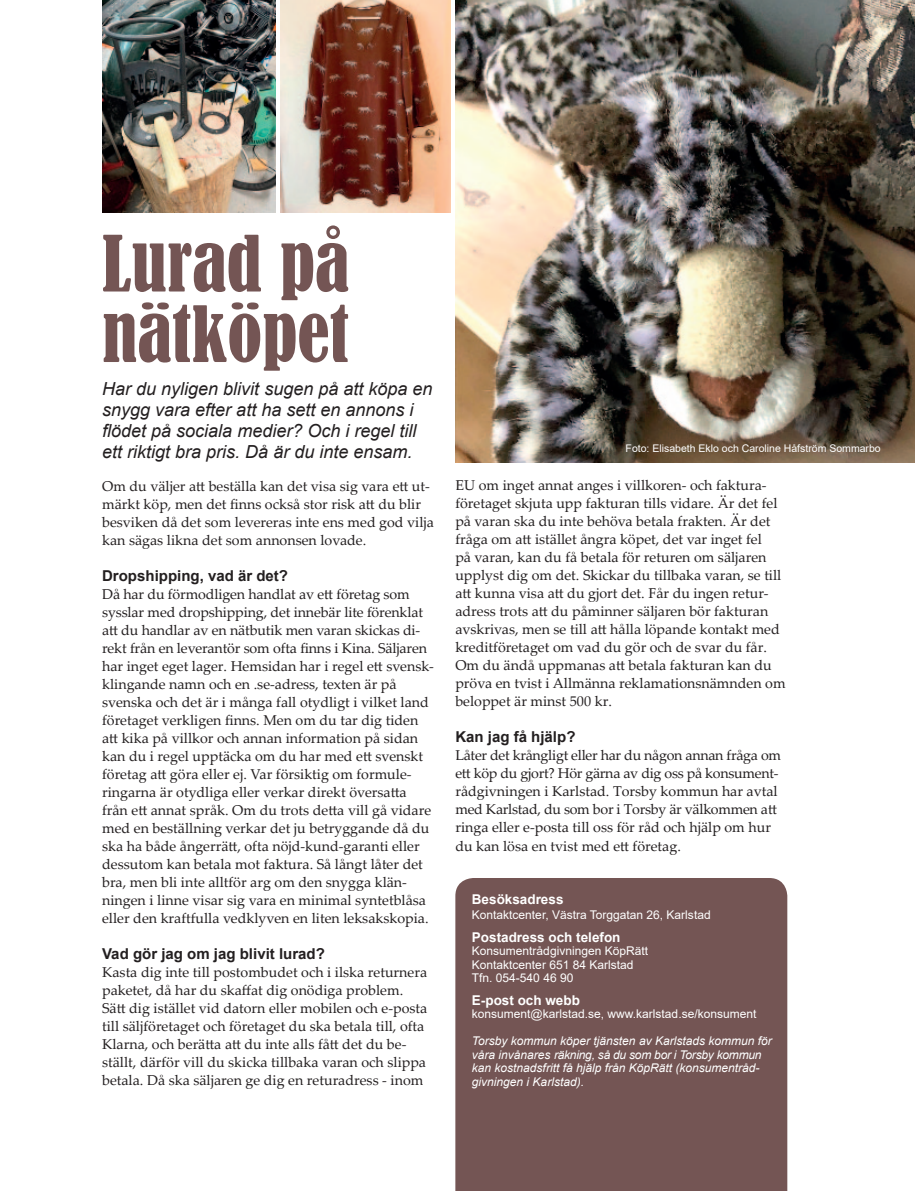
<style>
.page{position:relative;width:915px;height:1191px;background:#fff}
.page>*{position:absolute;margin:0;border:0;box-sizing:border-box;transform-origin:0 0}
.t1{font:condensed 72px/70.5px "Bernard";color:#745554}
.t2{font:italic 18px/21px "Arial";color:#231f20}
.t3{font:700 15px "Arial";color:#231f20}
.t4{font:14.25px/18px "Palatino Linotype";color:#231f20}
.t5{font:14.25px/18px "Palatino Linotype";letter-spacing:-.02em;color:#231f20}
.t6{font:700 13.5px "Arial";color:#fff}
.t7{font:italic 12px/13.5px "Arial";color:#fff}
.t8{font:12px/13.5px "Arial";color:#fff}
.t9{font:10.5px "Arial";color:#fff}
</style>
<div class="page">
<div style="left:455px;top:878px;width:332px;height:313px;background:#745554"></div>
<img style="left:455px;top:0;width:459px;height:463px">
<img style="left:280px;top:0;width:170px;height:213px">
<img style="left:102px;top:0;width:173px;height:213px">
<h1 class="t1" style="left:102px;top:230px;width:249px">Lurad på nätköpet</h1>
<p class="t2" style="left:102px;top:378px;width:332px">Har du nyligen blivit sugen på att köpa en snygg vara efter att ha sett en annons i flödet på sociala medier? Och i regel till ett riktigt bra pris. Då är du inte ensam.</p>
<p class="t4" style="left:102px;top:476px;width:333px">Om du väljer att beställa kan det visa sig vara ett ut&shy;märkt köp, men det finns också stor risk att du blir besviken då det som levereras inte ens med god vilja kan sägas likna det som annonsen lovade.</p>
<p class="t3" style="left:102px;top:565px;width:187px">Dropshipping, vad är det?</p>
<p class="t4" style="left:102px;top:584px;width:333px">Då har du förmodligen handlat av ett företag som sysslar med dropshipping, det innebär lite förenklat att du handlar av en nätbutik men varan skickas di&shy;rekt från en leverantör som ofta finns i Kina. Säljaren har inget eget lager. Hemsidan har i regel ett svensk&shy;klingande namn och en .se-adress, texten är på svenska och det är i många fall otydligt i vilket land företaget verkligen finns. Men om du tar dig tiden att kika på villkor och annan information på sidan kan du i regel upptäcka om du har med ett svenskt företag att göra eller ej. Var försiktig om formule&shy;ringarna är otydliga eller verkar direkt översatta från ett annat språk. Om du trots detta vill gå vidare med en beställning verkar det ju betryggande då du ska ha både ångerrätt, ofta nöjd-kund-garanti eller dessutom kan betala mot faktura. Så långt låter det bra, men bli inte alltför arg om den snygga klän&shy;ningen i linne visar sig vara en minimal syntetblåsa eller den kraftfulla vedklyven en liten leksakskopia.</p>
<p class="t3" style="left:102px;top:943px;width:224px">Vad gör jag om jag blivit lurad?</p>
<p class="t4" style="left:102px;top:962px;width:326px">Kasta dig inte till postombudet och i ilska returnera paketet, då har du skaffat dig onödiga problem.<br>Sätt dig istället vid datorn eller mobilen och e-posta till säljföretaget och företaget du ska betala till, ofta Klarna, och berätta att du inte alls fått det du be&shy;ställt, därför vill du skicka tillbaka varan och slippa betala. Då ska säljaren ge dig en returadress - inom</p>
<p class="t9" style="left:625px;top:441px;width:257px">Foto: Elisabeth Eklo och Caroline H åfström Sommarbo</p>
<p class="t4" style="left:455px;top:476px;width:331px">EU om inget annat anges i villkoren- och faktura&shy;företaget skjuta upp fakturan tills vidare. Är det fel på varan ska du inte behöva betala frakten. Är det fråga om att istället ångra köpet, det var inget fel<br>på varan, kan du få betala för returen om säljaren upplyst dig om det. Skickar du tillbaka varan, se till att kunna visa att du gjort det. Får du ingen retur&shy;adress trots att du påminner säljaren bör fakturan avskrivas, men se till att hålla löpande kontakt med kreditföretaget om vad du gör och de svar du får.<br>Om du ändå uppmanas att betala fakturan kan du pröva en tvist i Allmänna reklamationsnämnden om beloppet är minst 500 kr.</p>
<p class="t3" style="left:455px;top:726px;width:122px">Kan jag få hjälp?</p>
<p class="t5" style="left:455px;top:746px;width:327px">Låter det krångligt eller har du någon annan fråga om ett köp du gjort? Hör gärna av dig oss på konsument&shy;rådgivningen i Karlstad. Torsby kommun har avtal med Karlstad, du som bor i Torsby är välkommen att ringa eller e-posta till oss för råd och hjälp om hur du kan lösa en tvist med ett företag.</p>
<p class="t6" style="left:471px;top:889px;width:93px">Besöksadress</p>
<p class="t8" style="left:471px;top:908px;width:240px">Kontaktcenter, Västra Torggatan 26, Karlstad</p>
<p class="t6" style="left:471px;top:927px;width:150px">Postadress och telefon</p>
<p class="t8" style="left:471px;top:944px;width:178px">Konsumentrådgivningen KöpRätt<br>Kontaktcenter 651 84 Karlstad<br>Tfn. 054-540 46 90</p>
<p class="t6" style="left:471px;top:990px;width:110px">E-post och webb</p>
<p class="t8" style="left:471px;top:1007px;width:286px">konsument@karlstad.se, www.karlstad.se/konsument</p>
<p class="t7" style="left:471px;top:1034px;width:301px">Torsby kommun köper tjänsten av Karlstads kommun för våra invånares räkning, så du som bor i Torsby kommun kan kostnadsfritt få hjälp från KöpRätt (konsumentråd&shy;givningen i Karlstad).</p>
</div>
